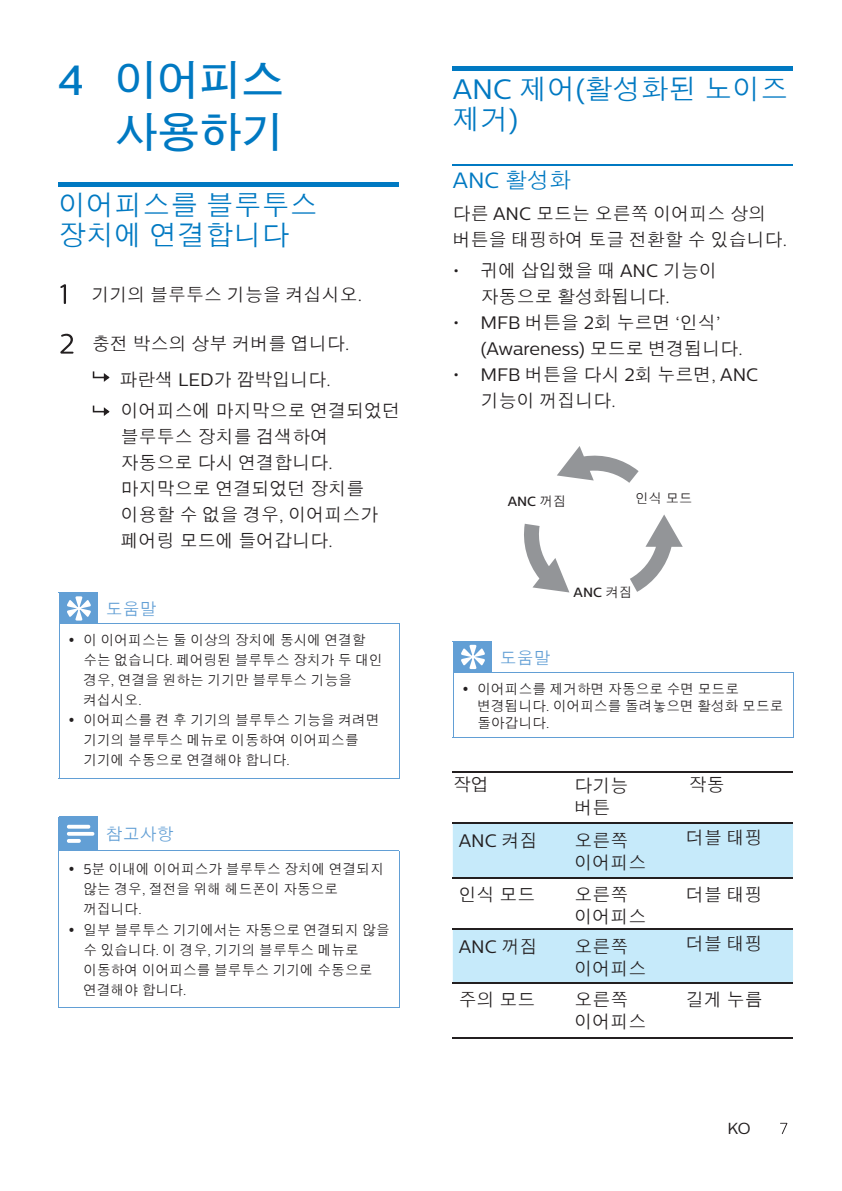
<style>
.page{position:relative;width:842px;height:1191px;background:#fff}
.page>*{position:absolute;margin:0;border:0;box-sizing:border-box;transform-origin:0 0}
.t1{font:42px/52px "HY Gothic Bold";color:#0079c2;text-align:right}
.t2{font:28px/30px "HY Gothic Medium";color:#0079c2}
.t3{font:22px "Centrale Sans";color:#0079c2}
.t4{font:18px/26px "HY Gothic Medium";color:#231f20}
.t5{font:18px "Centrale Sans";color:#231f20}
.t6{font:17px "HY Gothic Medium";color:#629fd5}
.t7{font:16px "Centrale Sans";color:#231f20}
.t8{font:14px/20px "HY Gothic Medium";color:#231f20}
.t9{font:500 13.4px "Centrale Sans";color:#231f20}
.t10{font:13.4px "HY Gothic Medium";color:#231f20}
.s1{font-family:"Centrale Sans";font-weight:500}
.s2{font-family:"Centrale Sans"}
.s3{font-family:"HY Gothic Medium"}
.s4{font-family:"HY Gothic Medium";font-weight:400}
</style>
<div class="page">
<svg style="left:780px;top:1122px;width:7px;height:12px"></svg>
<hr style="left:59px;top:182px;width:340px;height:4px;background:#0079c2">
<svg style="left:60px;top:284px;width:6px;height:20px"></svg>
<svg style="left:60px;top:334px;width:14px;height:19px"></svg>
<svg style="left:93px;top:371px;width:17px;height:11px"></svg>
<svg style="left:93px;top:405px;width:17px;height:11px"></svg>
<div style="left:59px;top:593px;width:39px;height:31px;background:#629fd5"></div>
<hr style="left:59px;top:624px;width:1px;height:154px;background:#629fd5">
<hr style="left:399px;top:624px;width:1px;height:154px;background:#629fd5">
<hr style="left:59px;top:778px;width:39px;height:1px;background:#629fd5">
<hr style="left:98px;top:778px;width:301px;height:1px;background:#629fd5">
<hr style="left:59px;top:592px;width:39px;height:1px;background:#629fd5">
<hr style="left:98px;top:593px;width:1px;height:30px;background:#629fd5">
<hr style="left:98px;top:623px;width:301px;height:1px;background:#629fd5">
<svg style="left:67px;top:596px;width:24px;height:24px"></svg>
<div style="left:59px;top:816px;width:39px;height:35px;background:#629fd5"></div>
<hr style="left:59px;top:851px;width:1px;height:156px;background:#629fd5">
<hr style="left:399px;top:851px;width:1px;height:156px;background:#629fd5">
<hr style="left:59px;top:1007px;width:39px;height:1px;background:#629fd5">
<hr style="left:98px;top:1007px;width:301px;height:1px;background:#629fd5">
<hr style="left:97px;top:850px;width:302px;height:1px;background:#629fd5">
<svg style="left:67px;top:824px;width:27px;height:19px"></svg>
<div style="left:453px;top:641px;width:39px;height:31px;background:#629fd5"></div>
<hr style="left:453px;top:672px;width:1px;height:65px;background:#629fd5">
<hr style="left:793px;top:672px;width:1px;height:65px;background:#629fd5">
<hr style="left:453px;top:737px;width:39px;height:1px;background:#629fd5">
<hr style="left:492px;top:737px;width:301px;height:1px;background:#629fd5">
<hr style="left:492px;top:641px;width:1px;height:31px;background:#629fd5">
<hr style="left:492px;top:672px;width:301px;height:1px;background:#629fd5">
<svg style="left:461px;top:645px;width:24px;height:24px"></svg>
<div style="left:453px;top:824px;width:340px;height:53px;background:#c6eafa"></div>
<hr style="left:453px;top:771px;width:128px;height:1px;background:#231f20">
<hr style="left:581px;top:771px;width:108px;height:1px;background:#231f20">
<hr style="left:689px;top:771px;width:104px;height:1px;background:#231f20">
<hr style="left:453px;top:823px;width:128px;height:1px;background:#231f20">
<hr style="left:581px;top:823px;width:108px;height:1px;background:#231f20">
<hr style="left:689px;top:823px;width:104px;height:1px;background:#231f20">
<hr style="left:453px;top:877px;width:128px;height:1px;background:#231f20">
<hr style="left:581px;top:877px;width:108px;height:1px;background:#231f20">
<hr style="left:689px;top:877px;width:104px;height:1px;background:#231f20">
<div style="left:453px;top:929px;width:340px;height:54px;background:#c6eafa"></div>
<hr style="left:453px;top:928px;width:128px;height:1px;background:#231f20">
<hr style="left:581px;top:928px;width:108px;height:1px;background:#231f20">
<hr style="left:689px;top:928px;width:104px;height:1px;background:#231f20">
<hr style="left:453px;top:983px;width:128px;height:1px;background:#231f20">
<hr style="left:581px;top:983px;width:108px;height:1px;background:#231f20">
<hr style="left:689px;top:983px;width:104px;height:1px;background:#231f20">
<hr style="left:453px;top:1037px;width:128px;height:1px;background:#231f20">
<hr style="left:581px;top:1037px;width:108px;height:1px;background:#231f20">
<hr style="left:689px;top:1037px;width:104px;height:1px;background:#231f20">
<hr style="left:453px;top:67px;width:340px;height:4px;background:#0079c2">
<hr style="left:453px;top:165px;width:340px;height:1px;background:#0079c2">
<svg style="left:630px;top:514px;width:53px;height:78px"></svg>
<svg style="left:557px;top:446px;width:82px;height:37px"></svg>
<svg style="left:524px;top:524px;width:45px;height:68px"></svg>
<h1 class="t1" style="left:58px;top:54px;width:228px"><span class="s1">4</span> 이어피스 사용하기</h1>
<h2 class="t2" style="left:59px;top:190px;width:261px">이어피스를 블루투스 장치에 연결합니다</h2>
<p class="t4" style="left:91px;top:282px;width:272px">기기의 블루투스 기능을 켜십시오<span class="s2">.</span></p>
<p class="t4" style="left:92px;top:331px;width:259px">충전 박스의 상부 커버를 엽니다<span class="s2">.</span></p>
<p class="t4" style="left:119px;top:363px;width:282px;line-height:31.4px">파란색 <span class="s2">LED</span>가 깜박입니다<span class="s2">. </span>이어피스에 마지막으로 연결되었던</p>
<p class="t4" style="left:121px;top:424px;width:259px">블루투스 장치를 검색하여 자동으로 다시 연결합니다<span class="s2">. </span>마지막으로 연결되었던 장치를 이용할 수 없을 경우<span class="s2">,</span> 이어피스가 페어링 모드에 들어갑니다<span class="s2">.</span></p>
<p class="t6" style="left:106px;top:601px;width:52px">도움말</p>
<p class="t8" style="left:83px;top:630px;width:301px;text-indent:-15px">• 이 이어피스는 둘 이상의 장치에 동시에 연결할 수는 없습니다<span class="s2">.</span> 페어링된 블루투스 장치가 두 대인 경우<span class="s2">,</span> 연결을 원하는 기기만 블루투스 기능을 켜십시오<span class="s2">.</span></p>
<p class="t8" style="left:83px;top:710px;width:298px;text-indent:-15px">• 이어피스를 켠 후 기기의 블루투스 기능을 켜려면 기기의 블루투스 메뉴로 이동하여 이어피스를 기기에 수동으로 연결해야 합니다<span class="s2">.</span></p>
<p class="t6" style="left:106px;top:825px;width:69px">참고사항</p>
<p class="t8" style="left:83px;top:859px;width:302px;text-indent:-15px">• <span class="s2">5</span>분 이내에 이어피스가 블루투스 장치에 연결되지 않는 경우<span class="s2">,</span> 절전을 위해 헤드폰이 자동으로 꺼집니다<span class="s2">.</span></p>
<p class="t8" style="left:83px;top:919px;width:308px;text-indent:-15px">• 일부 블루투스 기기에서는 자동으로 연결되지 않을 수 있습니다<span class="s2">.</span> 이 경우<span class="s2">,</span> 기기의 블루투스 메뉴로 이동하여 이어피스를 블루투스 기기에 수동으로 연결해야 합니다<span class="s2">.</span></p>
<h2 class="t2" style="left:453px;top:74px;width:337px"><span class="s2">ANC</span> 제어<span class="s2">(</span>활성화된 노이즈 제거<span class="s2">)</span></h2>
<h3 class="t3" style="left:453px;top:168px;width:120px">ANC <span class="s3">활성화</span></h3>
<p class="t4" style="left:453px;top:200px;width:336px">다른 <span class="s2">ANC</span> 모드는 오른쪽 이어피스 상의 버튼을 태핑하여 토글 전환할 수 있습니다<span class="s2">.</span></p>
<p class="t4" style="left:481px;top:258px;width:238px;text-indent:-28px"><span class="s2">•</span> 귀에 삽입했을 때 <span class="s2">ANC</span> 기능이 자동으로 활성화됩니다<span class="s2">.</span></p>
<p class="t4" style="left:453px;top:310px;width:269px"><span class="s2">• MFB</span> 버튼을 <span class="s2">2</span>회 누르면 <span class="s2">‘</span>인식<span class="s2">’</span></p>
<p class="t5" style="left:481px;top:338px;width:263px">(Awareness) <span class="s3">모드로 변경됩니다</span>.</p>
<p class="t5" style="left:453px;top:364px;width:307px">• MFB <span class="s3">버튼을 다시</span> 2<span class="s3">회 누르면</span>, ANC</p>
<p class="t4" style="left:481px;top:388px;width:137px">기능이 꺼집니다<span class="s2">.</span></p>
<p class="t9" style="left:508px;top:493px;width:60px">ANC <span class="s4">꺼짐</span></p>
<p class="t10" style="left:636px;top:491px;width:58px">인식 모드</p>
<p class="t9" style="left:574px;top:584px;width:60px">ANC <span class="s4">켜짐</span></p>
<p class="t6" style="left:500px;top:649px;width:52px">도움말</p>
<p class="t8" style="left:477px;top:680px;width:307px;line-height:17px;text-indent:-15px">• 이어피스를 제거하면 자동으로 수면 모드로 변경됩니다<span class="s2">.</span> 이어피스를 돌려놓으면 활성화 모드로 돌아갑니다<span class="s2">.</span></p>
<p class="t4" style="left:453px;top:772px;width:37px">작업</p>
<p class="t4" style="left:574px;top:774px;width:55px;line-height:22px">다기능 버튼</p>
<p class="t4" style="left:689px;top:771px;width:37px">작동</p>
<p class="t4" style="left:686px;top:824px;width:78px">더블 태핑</p>
<p class="t5" style="left:459px;top:830px;width:80px">ANC <span class="s3">켜짐</span></p>
<p class="t4" style="left:574px;top:829px;width:73px;line-height:22px">오른쪽 이어피스</p>
<p class="t4" style="left:574px;top:883px;width:73px;line-height:22px">오른쪽 이어피스</p>
<p class="t4" style="left:459px;top:881px;width:78px">인식 모드</p>
<p class="t4" style="left:686px;top:881px;width:78px">더블 태핑</p>
<p class="t5" style="left:459px;top:936px;width:80px">ANC <span class="s3">꺼짐</span></p>
<p class="t4" style="left:574px;top:935px;width:73px;line-height:22px">오른쪽 이어피스</p>
<p class="t4" style="left:574px;top:988px;width:73px;line-height:22px">오른쪽 이어피스</p>
<p class="t4" style="left:686px;top:930px;width:78px">더블 태핑</p>
<p class="t4" style="left:459px;top:986px;width:78px">주의 모드</p>
<p class="t4" style="left:686px;top:986px;width:78px">길게 누름</p>
<p class="t7" style="left:727px;top:1119px;width:25px">KO</p>
</div>
